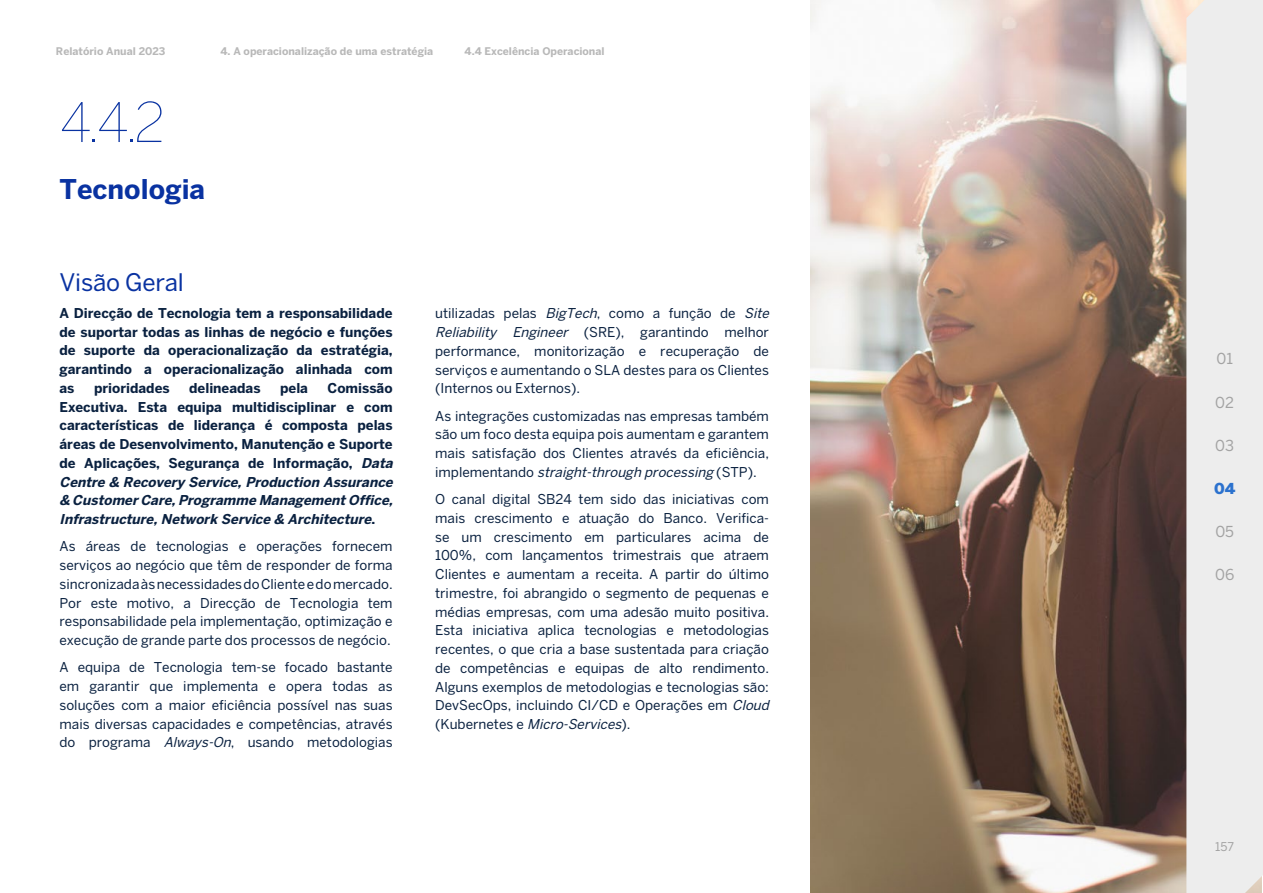
<style>
.page{position:relative;width:1263px;height:893px;background:#fff}
.page>*{position:absolute;margin:0;border:0;box-sizing:border-box;transform-origin:0 0}
.t1{font:100 54px "Benton Sans";color:#0932a1}
.t2{font:700 27px "Benton Sans";color:#0932a1}
.t3{font:24px "Benton Sans";letter-spacing:-.01em;color:#0932a1}
.t4{font:15px "Benton Sans";color:#a3a3a3}
.t5{font:900 15px "Benton Sans";color:#2c72ce}
.t6{font:13.5px/18.8px "Benton Sans";color:#0a2140;text-align:justify}
.t7{font:700 13.5px/18.8px "Benton Sans";color:#0a2140;text-align:justify}
.t8{font:12px "Benton Sans";color:#a3a3a3}
.t9{font:700 10.5px "Benton Sans";color:#b8b8b8}
.s1{font-style:italic}
</style>
<div class="page">
<img style="left:811px;top:0;width:375px;height:893px">
<div style="left:1186px;top:0;width:77px;height:893px;background:#ededed"></div>
<p class="t9" style="left:56px;top:45px;width:111px">Relatório Anual 2023</p>
<p class="t9" style="left:220px;top:45px;width:214px">4. A operacionalização de uma estratégia</p>
<p class="t9" style="left:465px;top:45px;width:141px">4.4 Excelência Operacional</p>
<h1 class="t1" style="left:60px;top:91px;width:107px">4.4.2</h1>
<h2 class="t2" style="left:60px;top:173px;width:147px">Tecnologia</h2>
<h3 class="t3" style="left:60px;top:268px;width:126px">Visão Geral</h3>
<p class="t7" style="left:60px;top:303px;width:335px">A Direcção de Tecnologia tem a responsabilidade de suportar todas as linhas de negócio e funções de suporte da operacionalização da estratégia, garantindo a operacionalização alinhada com as</p>
<p class="t7" style="left:60px;top:378px;width:338px;text-align:left;text-indent:268px">Comissão Executiva. Esta equipa multidisciplinar e com características de liderança é composta pelas áreas de Desenvolvimento, Manutenção e Suporte de Aplicações, Segurança de Informação, <span class="s1">Data Centre &amp; Recovery Service,Production Assurance &amp; CustomerCare,Programme ManagementOffice, Infrastructure,Network Service &amp; Architecture</span>.</p>
<p class="t6" style="left:60px;top:537px;width:335px">As áreas de tecnologias e operações fornecem serviços ao negócio que têm de responder de forma sincronizada às necessidades do Cliente e do mercado.<br>Por este motivo, a Direcção de Tecnologia tem responsabilidade pela implementação, optimização e execução de grande parte dos processos de negócio.</p>
<p class="t6" style="left:60px;top:658px;width:335px">A equipa de Tecnologia tem-se focado bastante em garantir que implementa e opera todas as soluções com a maior eficiência possível nas suas mais diversas capacidades e competências, através do programa <span class="s1">Always-On</span>, usando metodologias</p>
<p class="t7" style="left:94px;top:378px;width:77px">prioridades</p>
<p class="t7" style="left:189px;top:378px;width:73px">delineadas</p>
<p class="t7" style="left:280px;top:378px;width:29px">pela</p>
<p class="t6" style="left:435px;top:304px;width:339px;text-align:left">utilizadas pelas <span class="s1">BigTech</span>, como a função de <span class="s1">Site Reliability Engineer</span> (SRE), garantindo melhor performance, monitorização e recuperação de serviços e aumentando o SLA destes para os Clientes (Internos ou Externos).</p>
<p class="t6" style="left:435px;top:406px;width:335px">As integrações customizadas nas empresas também são um foco desta equipa pois aumentam e garantem mais satisfação dos Clientes através da eficiência, i m p l e m e n t a n d o <span class="s1">straight-through processing</span> ( S T P ) .</p>
<p class="t6" style="left:435px;top:490px;width:339px;text-align:left">O canal digital SB24 tem sido das iniciativas com mais crescimento e atuação do Banco. Verifica&shy;se um crescimento em particulares acima de 100%, com lançamentos trimestrais que atraem Clientes e aumentam a receita. A partir do último trimestre, foi abrangido o segmento de pequenas e médias empresas, com uma adesão muito positiva.<br>Esta iniciativa aplica tecnologias e metodologias recentes, o que cria a base sustentada para criação de competências e equipas de alto rendimento.<br>Alguns exemplos de metodologias e tecnologias são:<br>DevSecOps, incluindo CI/CD e Operações em <span class="s1">Cloud </span>( K u b e r n e t e s e <span class="s1">Micro-Services</span>) .</p>
<p class="t4" style="left:1216px;top:350px;width:18px">01</p>
<p class="t4" style="left:1215px;top:393px;width:20px">02</p>
<p class="t4" style="left:1215px;top:436px;width:20px">03</p>
<p class="t5" style="left:1214px;top:479px;width:23px">04</p>
<p class="t4" style="left:1215px;top:523px;width:20px">05</p>
<p class="t4" style="left:1215px;top:566px;width:21px">06</p>
<p class="t8" style="left:1215px;top:839px;width:20px">157</p>
</div>
